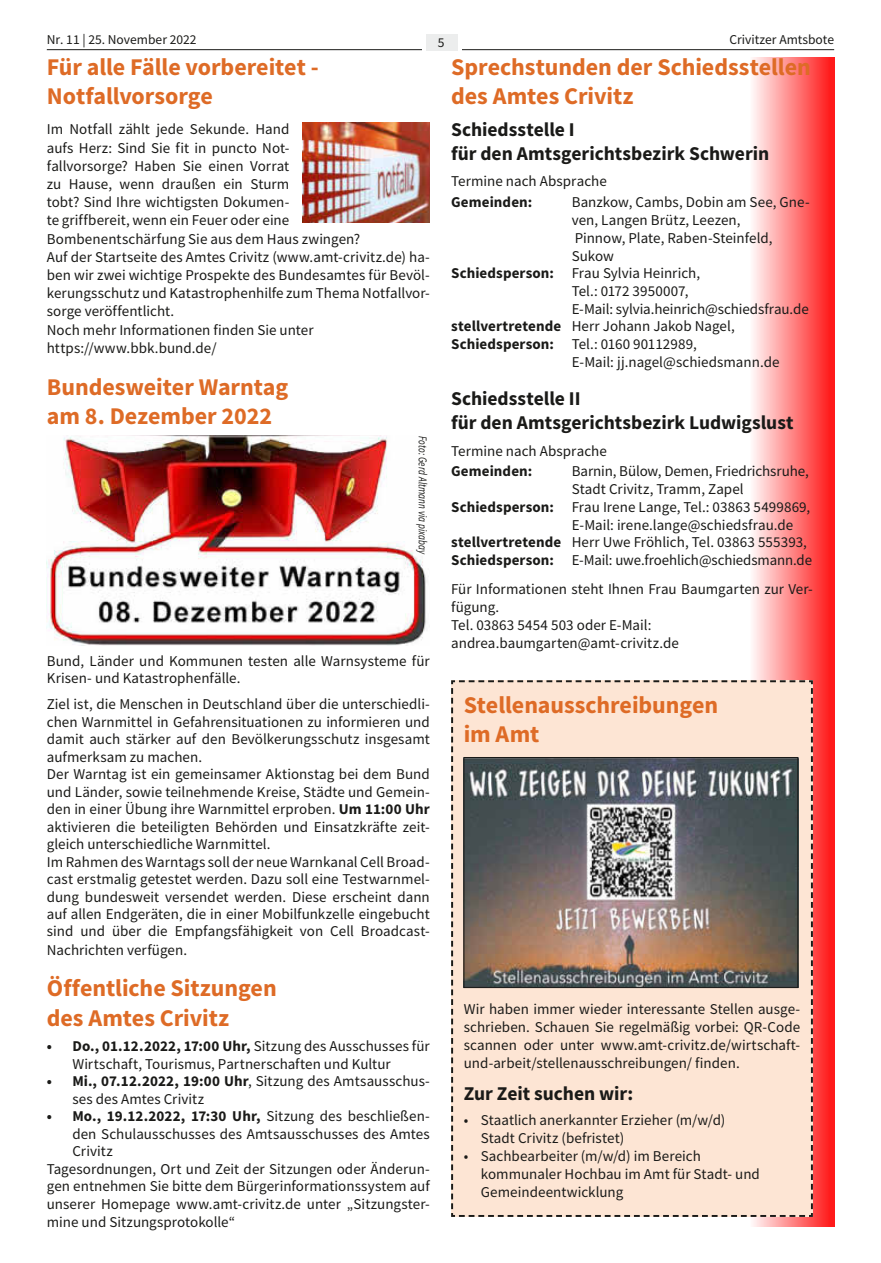
<style>
.page{position:relative;width:881px;height:1263px;background:#fff}
.page>*{position:absolute;margin:0;border:0;box-sizing:border-box;transform-origin:0 0}
.t1{font:700 24px/29px "Source Sans Pro";color:#de6b26}
.t2{font:700 19.5px/23.4px "Source Sans Pro";color:#1a1a18}
.t3{font:15px/17.5px "Source Sans Pro";letter-spacing:.005em;color:#1a1a18}
.t4{font:700 15px/18px "Source Sans Pro";letter-spacing:.01em;color:#1a1a18}
.t5{font:13.5px "Source Sans Pro";color:#1a1a18}
.t6{font:italic 12px "Source Sans Pro";letter-spacing:.01em;color:#1a1a18;scale:.76 1}
.s1{font-weight:700}
.s2{font-weight:400}
</style>
<div class="page">
<hr style="left:47px;top:49px;width:786px;height:1px;background:#1a1a18">
<div style="left:422px;top:26px;width:39px;height:29px;background:#fff"></div>
<div style="left:425px;top:34px;width:32px;height:16px;background:#eceded"></div>
<div style="left:748px;top:57px;width:85px;height:1170px;background:linear-gradient(to right,#fff,#ff1414)"></div>
<svg style="left:451px;top:679px;width:362px;height:539px;background:#c5b4a8"></svg>
<img style="left:302px;top:122px;width:127px;height:100px">
<img style="left:47px;top:435px;width:379px;height:210px">
<p class="t5" style="left:47px;top:31px;width:151px">Nr. 11 | 25. November 2022</p>
<p class="t5" style="left:438px;top:34px;width:8px">5</p>
<p class="t5" style="left:729px;top:31px;width:106px">Crivitzer Amtsbote</p>
<h1 class="t1" style="left:451px;top:53px;width:361px">Sprechstunden der Schiedsstellen des Amtes Crivitz</h1>
<h2 class="t2" style="left:451px;top:118px;width:319px">Schiedsstelle I<br>für den Amtsgerichtsbezirk Schwerin</h2>
<p class="t3" style="left:451px;top:173px;width:157px">Termine nach Absprache</p>
<p class="t4" style="left:451px;top:193px;width:83px">Gemeinden:</p>
<p class="t3" style="left:571px;top:193px;width:239px">Banzkow, Cambs, Dobin am See, Gne-</p>
<p class="t3" style="left:571px;top:211px;width:170px">ven, Langen Brütz, Leezen,</p>
<p class="t3" style="left:574px;top:229px;width:199px">Pinnow, Plate, Raben-Steinfeld,</p>
<p class="t3" style="left:571px;top:247px;width:44px">Sukow</p>
<p class="t3" style="left:451px;top:264px;width:250px"><span class="s1">Schiedsperson:</span> Frau Sylvia Heinrich,</p>
<p class="t3" style="left:571px;top:282px;width:118px">Tel.: 0172 3950007,</p>
<p class="t3" style="left:571px;top:300px;width:238px">E-Mail: sylvia.heinrich@schiedsfrau.de</p>
<p class="t4" style="left:451px;top:317px;width:112px">stellvertretende<br>Schiedsperson:</p>
<p class="t3" style="left:571px;top:317px;width:209px;line-height:18px">Herr Johann Jakob Nagel,<br>Tel.: 0160 90112989,<br>E-Mail: jj.nagel@schiedsmann.de</p>
<h2 class="t2" style="left:451px;top:387px;width:344px">Schiedsstelle II<br>für den Amtsgerichtsbezirk Ludwigslust</h2>
<p class="t3" style="left:451px;top:442px;width:157px">Termine nach Absprache</p>
<p class="t4" style="left:451px;top:462px;width:83px">Gemeinden:</p>
<p class="t3" style="left:571px;top:462px;width:238px">Barnin, Bülow, Demen, Friedrichsruhe,</p>
<p class="t3" style="left:571px;top:480px;width:173px">Stadt Crivitz, Tramm, Zapel</p>
<p class="t3" style="left:451px;top:498px;width:360px"><span class="s1">Schiedsperson:</span> Frau Irene Lange, Tel.: 03863 5499869,</p>
<p class="t3" style="left:571px;top:516px;width:223px">E-Mail: irene.lange@schiedsfrau.de</p>
<p class="t4" style="left:451px;top:533px;width:112px">stellvertretende<br>Schiedsperson:</p>
<p class="t3" style="left:571px;top:533px;width:242px;line-height:18px">Herr Uwe Fröhlich, Tel. 03863 555393,<br>E-Mail: uwe.froehlich@schiedsmann.de</p>
<p class="t3" style="left:451px;top:580px;width:363px;line-height:18px">Für Informationen steht Ihnen Frau Baumgarten zur Ver&shy;fügung.<br>Tel. 03863 5454 503 oder E-Mail: andrea.baumgarten@amt-crivitz.de</p>
<h1 class="t1" style="left:47px;top:53px;width:273px">Für alle Fälle vorbereitet -<br>Notfallvorsorge</h1>
<p class="t3" style="left:47px;top:120px;width:384px;line-height:18.1px">Im Notfall zählt jede Sekunde. Hand<br>aufs Herz: Sind Sie fit in puncto Not-<br>fallvorsorge? Haben Sie einen Vorrat<br>zu Hause, wenn draußen ein Sturm<br>tobt? Sind Ihre wichtigsten Dokumen-<br>te griffbereit, wenn ein Feuer oder eine Bombenentschärfung Sie aus dem Haus zwingen?<br>Auf der Startseite des Amtes Crivitz (www.amt-crivitz.de) ha&shy;ben wir zwei wichtige Prospekte des Bundesamtes für Bevöl&shy;kerungsschutz und Katastrophenhilfe zum Thema Notfallvor&shy;sorge veröffentlicht.<br>Noch mehr Informationen finden Sie unter https://www.bbk.bund.de/</p>
<h1 class="t1" style="left:47px;top:372px;width:243px">Bundesweiter Warntag am 8. Dezember 2022</h1>
<p class="t6" style="left:430px;top:436px;width:158px;rotate:90deg">Foto: Gerd Altmann via pixabay</p>
<p class="t3" style="left:47px;top:652px;width:384px">Bund, Länder und Kommunen testen alle Warnsysteme für<br>Krisen- und Katastrophenfälle.</p>
<p class="t3" style="left:47px;top:696px;width:384px">Ziel ist, die Menschen in Deutschland über die unterschiedli&shy;chen Warnmittel in Gefahrensituationen zu informieren und damit auch stärker auf den Bevölkerungsschutz insgesamt aufmerksam zu machen.<br>Der Warntag ist ein gemeinsamer Aktionstag bei dem Bund und Länder, sowie teilnehmende Kreise, Städte und Gemein&shy;den in einer Übung ihre Warnmittel erproben. <span class="s1">Um 11:00 Uhr </span>aktivieren die beteiligten Behörden und Einsatzkräfte zeit&shy;gleich unterschiedliche Warnmittel.<br>Im Rahmen des Warntags soll der neue Warnkanal Cell Broad&shy;cast erstmalig getestet werden. Dazu soll eine Testwarnmel&shy;dung bundesweit versendet werden. Diese erscheint dann auf allen Endgeräten, die in einer Mobilfunkzelle eingebucht sind und über die Empfangsfähigkeit von Cell Broadcast-Nachrichten verfügen.</p>
<h1 class="t1" style="left:47px;top:974px;width:231px">Öffentliche Sitzungen des Amtes Crivitz</h1>
<p class="t3" style="left:72px;top:1038px;width:359px;text-indent:-26px"><span class="s1">• Do., 01.12.2022, 17:00 Uhr,</span> Sitzung des Ausschusses für<br>Wirtschaft, Tourismus, Partnerschaften und Kultur</p>
<p class="t3" style="left:72px;top:1072px;width:359px;text-indent:-26px"><span class="s1">• Mi., 07.12.2022, 19:00 Uhr</span>, Sitzung des Amtsausschus&shy;ses des Amtes Crivitz</p>
<p class="t4" style="left:47px;top:1107px;width:384px">• Mo., 19.12.2022, 17:30 Uhr, <span class="s2">Sitzung des beschließen-</span></p>
<p class="t3" style="left:72px;top:1125px;width:359px">den Schulausschusses des Amtsausschusses des Amtes</p>
<p class="t3" style="left:72px;top:1142px;width:42px">Crivitz</p>
<p class="t3" style="left:47px;top:1160px;width:384px">Tagesordnungen, Ort und Zeit der Sitzungen oder Änderun-</p>
<p class="t3" style="left:47px;top:1177px;width:384px">gen entnehmen Sie bitte dem Bürgerinformationssystem auf</p>
<p class="t3" style="left:47px;top:1195px;width:384px">unserer Homepage www.amt-crivitz.de unter „Sitzungster-</p>
<p class="t3" style="left:47px;top:1213px;width:190px">mine und Sitzungsprotokolle“</p>
<h1 class="t1" style="left:463px;top:690px;width:256px">Stellenausschreibungen im Amt</h1>
<p class="t3" style="left:463px;top:1000px;width:338px;line-height:18px;text-align:justify">Wir haben immer wieder interessante Stellen ausge&shy;schrieben. Schauen Sie regelmäßig vorbei: QR-Code scannen oder unter www.amt-crivitz.de/wirtschaft&shy;und-arbeit/stellenausschreibungen/ finden.</p>
<h2 class="t2" style="left:463px;top:1082px;width:171px">Zur Zeit suchen wir:</h2>
<p class="t3" style="left:480px;top:1110px;width:246px;line-height:18px;text-indent:-17px">• Staatlich anerkannter Erzieher (m/w/d)<br>Stadt Crivitz (befristet)</p>
<p class="t3" style="left:480px;top:1146px;width:280px;line-height:18px;text-indent:-17px">• Sachbearbeiter (m/w/d) im Bereich kommunaler Hochbau im Amt für Stadt- und<br>Gemeindeentwicklung</p>
</div>
